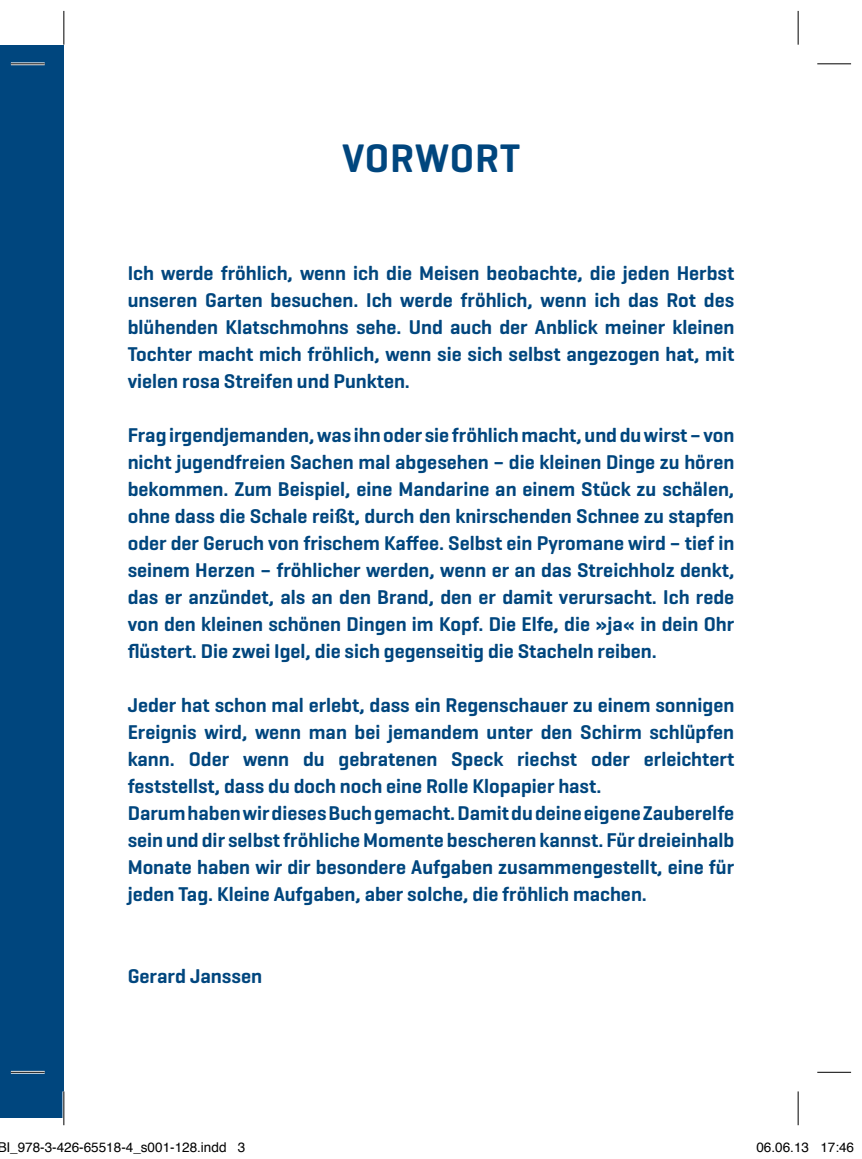
<style>
.page{position:relative;width:862px;height:1159px;background:#fff}
.page>*{position:absolute;margin:0;border:0;box-sizing:border-box;transform-origin:0 0}
.t1{font:600 40.5px "Geogrotesque";color:#00467e}
.t2{font:600 20.25px/27px "Geogrotesque";color:#00467e;text-align:justify}
.t3{font:13.5px "Helvetica";color:#000}
</style>
<div class="page">
<div style="left:0;top:45px;width:64px;height:1072px;background:#00467e"></div>
<hr style="left:11px;top:62px;width:34px;height:3px;background:#fff">
<hr style="left:11px;top:1070px;width:34px;height:3px;background:#fff">
<hr style="left:62px;top:1091px;width:3px;height:33px;background:#fff">
<hr style="left:11px;top:63px;width:34px;height:1px;background:#000">
<hr style="left:816px;top:63px;width:34px;height:1px;background:#000">
<hr style="left:11px;top:1071px;width:34px;height:1px;background:#000">
<hr style="left:816px;top:1071px;width:34px;height:1px;background:#000">
<hr style="left:63px;top:11px;width:1px;height:34px;background:#000">
<hr style="left:63px;top:1091px;width:1px;height:33px;background:#000">
<hr style="left:797px;top:11px;width:1px;height:34px;background:#000">
<hr style="left:797px;top:1091px;width:1px;height:33px;background:#000">
<h1 class="t1" style="left:342px;top:133px;width:132px">VORWORT</h1>
<p class="t2" style="left:128px;top:259px;width:607px">Ich werde fröhlich, wenn ich die Meisen beobachte, die jeden Herbst unseren Garten besuchen. Ich werde fröhlich, wenn ich das Rot des blühenden Klatschmohns sehe. Und auch der Anblick meiner kleinen Tochter macht mich fröhlich, wenn sie sich selbst angezogen hat, mit vielen rosa Streifen und Punkten.</p>
<p class="t2" style="left:128px;top:421px;width:607px">Frag irgendjemanden, was ihn oder sie fröhlich macht, und du wirst – von nicht jugendfreien Sachen mal abgesehen – die kleinen Dinge zu hören bekommen. Zum Beispiel, eine Mandarine an einem Stück zu schälen, ohne dass die Schale reißt, durch den knirschenden Schnee zu stapfen oder der Geruch von frischem Kaffee. Selbst ein Pyromane wird – tief in seinem Herzen – fröhlicher werden, wenn er an das Streichholz denkt, das er anzündet, als an den Brand, den er damit verursacht. Ich rede von den kleinen schönen Dingen im Kopf. Die Elfe, die »ja« in dein Ohr flüstert. Die zwei Igel, die sich gegenseitig die Stacheln reiben.</p>
<p class="t2" style="left:128px;top:691px;width:607px;text-align:left">Jeder hat schon mal erlebt, dass ein Regenschauer zu einem sonnigen Ereignis wird, wenn man bei jemandem unter den Schirm schlüpfen kann. Oder wenn du gebratenen Speck riechst oder erleichtert feststellst, dass du doch noch eine Rolle Klopapier hast.<br>Darum haben wir dieses Buch gemacht. Damit du deine eigene Zauberelfe sein und dir selbst fröhliche Momente bescheren kannst. Für dreieinhalb Monate haben wir dir besondere Aufgaben zusammengestellt, eine für jeden Tag. Kleine Aufgaben, aber solche, die fröhlich machen.</p>
<p class="t2" style="left:128px;top:961px;width:136px">Gerard Janssen</p>
<p class="t3" style="left:-3px;top:1136px;width:249px">BI_978-3-426-65518-4_s001-128.indd 3</p>
<p class="t3" style="left:756px;top:1136px;width:99px">06.06.13 17:46</p>
</div>
